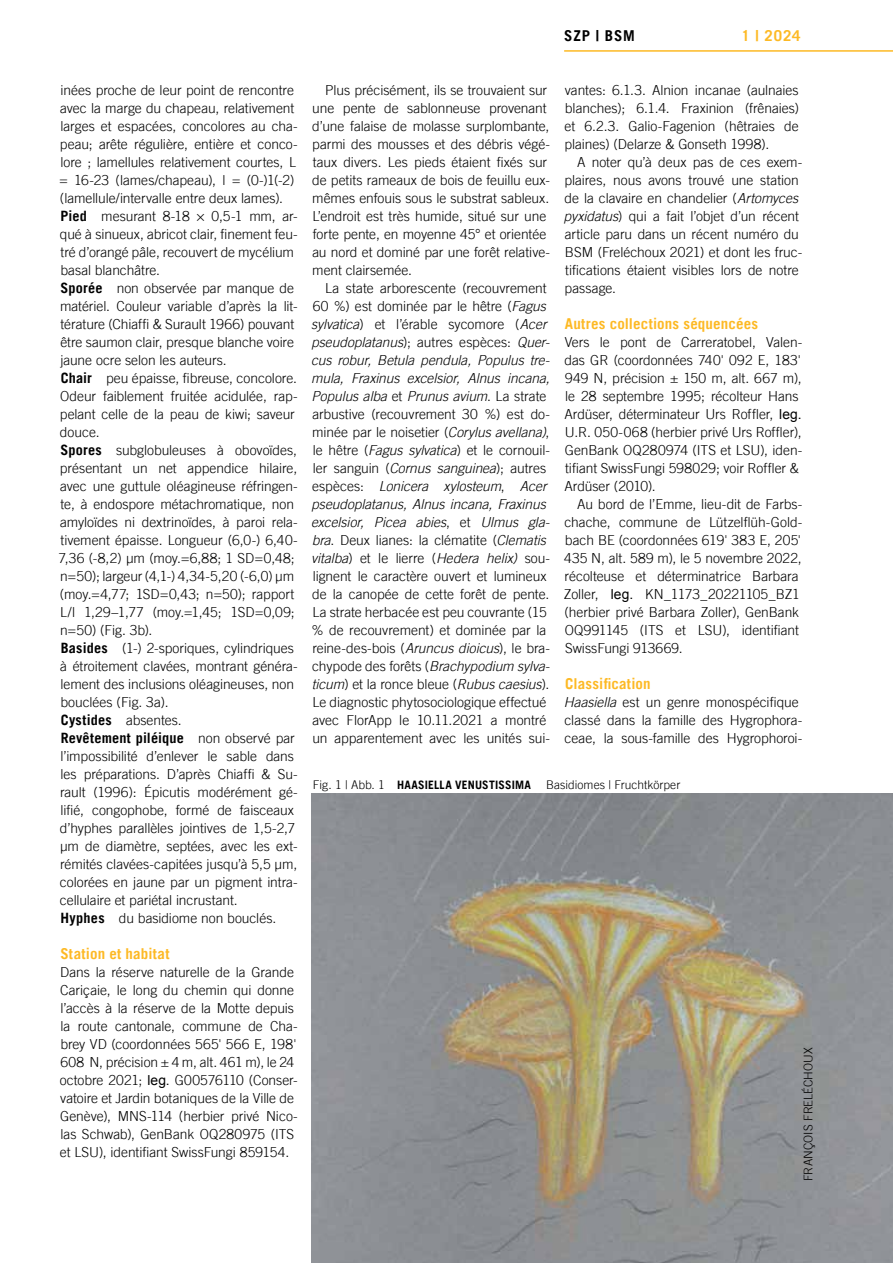
<style>
.page{position:relative;width:893px;height:1263px;background:#fff}
.page>*{position:absolute;margin:0;border:0;box-sizing:border-box;transform-origin:0 0}
.t1{font:700 15px "Trade Gothic LT";letter-spacing:.015em;color:#fdb924}
.t2{font:700 15px "Trade Gothic LT";letter-spacing:.06em;color:#000}
.t3{font:700 14.25px "Trade Gothic LT";letter-spacing:.01em;color:#000}
.t4{font:300 13.8px/18px "Trade Gothic LT";letter-spacing:-.005em;color:#000}
.t5{font:300 12px "Trade Gothic LT";letter-spacing:.005em;color:#000}
.t6{font:700 11.7px "Trade Gothic LT";letter-spacing:.02em;color:#000}
.s1{font-weight:700;font-size:14.25px}
.s2{font-family:"Trade Gothic"}
.s3{font-weight:300;font-size:13.8px}
.s4{font-family:"Arial";font-weight:400}
.s5{font-style:italic}
.s6{font-weight:300;font-size:12px}
</style>
<div class="page">
<hr style="left:564px;top:50px;width:329px;height:2px;background:#fdb924">
<img style="left:312px;top:793px;width:581px;height:470px">
<p class="t2" style="left:564px;top:26px;width:72px">SZP | BSM</p>
<p class="t1" style="left:741px;top:26px;width:61px">1 | 2024</p>
<p class="t4" style="left:59px;top:81px;width:241px">inées proche de leur point de rencontre avec la marge du chapeau, relativement larges et espacées, concolores au cha&shy;peau; arête régulière, entière et conco&shy;lore ; lamellules relativement courtes, L = 16-23 (lames/chapeau), l = (0-)1(-2) (lamellule/intervalle entre deux lames).<br><span class="s1">Pied</span> mesurant 8-18 <span class="s2">×</span> 0,5-1 mm, ar&shy;qué à sinueux, abricot clair, finement feu&shy;tré d’orangé pâle, recouvert de mycélium basal blanchâtre.<br><span class="s1">Sporée</span> non observée par manque de matériel. Couleur variable d’après la lit&shy;térature (Chiaffi &amp; Surault 1966) pouvant être saumon clair, presque blanche voire jaune ocre selon les auteurs.<br><span class="s1">Chair</span> peu épaisse, fibreuse, concolore.<br>Odeur faiblement fruitée acidulée, rap&shy;pelant celle de la peau de kiwi; saveur douce.<br><span class="s1">Spores</span> subglobuleuses à obovoïdes, présentant un net appendice hilaire, avec une guttule oléagineuse réfringen&shy;te, à endospore métachromatique, non amyloïdes ni dextrinoïdes, à paroi rela&shy;tivement épaisse. Longueur (6,0-) 6,40- 7,36 (-8,2) µm (moy.=6,88; 1 SD=0,48; n=50); largeur (4,1-) 4,34-5,20 (-6,0) µm (moy.=4,77; 1SD=0,43; n=50); rapport L/l 1,29–1,77 (moy.=1,45; 1SD=0,09; n=50) (Fig. 3b).<br><span class="s1">Basides</span> (1-) 2-sporiques, cylindriques à étroitement clavées, montrant généra&shy;lement des inclusions oléagineuses, non bouclées (Fig. 3a).<br><span class="s1">Cystides</span> absentes.</p>
<p class="t3" style="left:61px;top:729px;width:236px">Revêtement piléique <span class="s3">non observé par</span></p>
<p class="t4" style="left:60px;top:747px;width:239px">l’impossibilité d’enlever le sable dans les préparations. D’après Chiaffi &amp; Su&shy;rault (1996): Épicutis modérément gé&shy;lifié, congophobe, formé de faisceaux d’hyphes parallèles jointives de 1,5-2,7 μ m de diamètre, septées, avec les ext&shy;rémités clavées-capitées jusqu’à 5,5 μ m, colorées en jaune par un pigment intra&shy;cellulaire et pariétal incrustant.<br><span class="s1">Hyphes</span> du basidiome non bouclés.</p>
<p class="t1" style="left:60px;top:945px;width:111px">Station et habitat</p>
<p class="t4" style="left:60px;top:963px;width:239px">Dans la réserve naturelle de la Grande Cariçaie, le long du chemin qui donne l’accès à la réserve de la Motte depuis la route cantonale, commune de Cha&shy;brey VD (coordonnées 565' 566 E, 198' 608 N, précision ± 4 m, alt. 461 m), le 24 octobre 2021; <span class="s4">leg.</span> G00576110 (Conser&shy;vatoire et Jardin botaniques de la Ville de Genève), MNS-114 (herbier privé Nico&shy;las Schwab), GenBank OQ280975 (ITS et LSU), identifiant SwissFungi 859154.</p>
<p class="t4" style="left:312px;top:81px;width:239px;text-indent:13px">Plus précisément, ils se trouvaient sur une pente de sablonneuse provenant d’une falaise de molasse surplombante, parmi des mousses et des débris végé&shy;taux divers. Les pieds étaient fixés sur de petits rameaux de bois de feuillu eux&shy;mêmes enfouis sous le substrat sableux.<br>L’endroit est très humide, situé sur une forte pente, en moyenne 45° et orientée au nord et dominé par une forêt relative&shy;ment clairsemée.</p>
<p class="t4" style="left:311px;top:279px;width:241px;text-indent:14px">La state arborescente (recouvrement 60 %) est dominée par le hêtre (<span class="s5">Fagus sylvatica</span>) et l’érable sycomore (<span class="s5">Acer pseudoplatanus</span>); autres espèces: <span class="s5">Quer&shy;cus robur, Betula pendula, Populus tre&shy;mula, Fraxinus excelsior, Alnus incana, Populus alba</span> et <span class="s5">Prunus avium</span>. La strate arbustive (recouvrement 30 %) est do&shy;minée par le noisetier (<span class="s5">Corylus avellana)</span>, le hêtre (<span class="s5">Fagus sylvatica</span>) et le cornouil&shy;ler sanguin (<span class="s5">Cornus sanguinea</span>); autres espèces: <span class="s5">Lonicera xylosteum</span>, <span class="s5">Acer pseudoplatanus, Alnus incana, Fraxinus excelsior, Picea abies</span>, et <span class="s5">Ulmus gla&shy;bra</span>. Deux lianes: la clématite (<span class="s5">Clematis vitalba</span>) et le lierre (<span class="s5">Hedera helix)</span> sou&shy;lignent le caractère ouvert et lumineux de la canopée de cette forêt de pente.<br>La strate herbacée est peu couvrante (15 % de recouvrement) et dominée par la reine-des-bois (<span class="s5">Aruncus dioicus</span>), le bra&shy;chypode des forêts (<span class="s5">Brachypodium sylva&shy;ticum</span>) et la ronce bleue (<span class="s5">Rubus caesius</span>).<br>Le diagnostic phytosociologique effectué avec FlorApp le 10.11.2021 a montré un apparentement avec les unités sui-</p>
<p class="t4" style="left:564px;top:81px;width:236px;text-align:justify">vantes: 6.1.3. Alnion incanae (aulnaies blanches); 6.1.4. Fraxinion (frênaies) et 6.2.3. Galio-Fagenion (hêtraies de plaines) (Delarze &amp; Gonseth 1998).</p>
<p class="t4" style="left:564px;top:153px;width:240px;text-indent:14px">A noter qu’à deux pas de ces exem&shy;plaires, nous avons trouvé une station de la clavaire en chandelier (<span class="s5">Artomyces pyxidatus</span>) qui a fait l’objet d’un récent article paru dans un récent numéro du BSM (Freléchoux 2021) et dont les fruc&shy;tifications étaient visibles lors de notre passage.</p>
<p class="t1" style="left:565px;top:315px;width:195px">Autres collections séquencées</p>
<p class="t4" style="left:564px;top:333px;width:240px">Vers le pont de Carreratobel, Valen&shy;das GR (coordonnées 740' 092 E, 183' 949 N, précision ± 150 m, alt. 667 m), le 28 septembre 1995; récolteur Hans Ardüser, déterminateur Urs Roffler, <span class="s4">leg.<br></span>U.R. 050-068 (herbier privé Urs Roffler), GenBank OQ280974 (ITS et LSU), iden&shy;tifiant SwissFungi 598029; voir Roffler &amp; Ardüser (2010).</p>
<p class="t4" style="left:564px;top:495px;width:240px;text-indent:13px">Au bord de l’Emme, lieu-dit de Farbs&shy;chache, commune de Lützelflüh-Gold&shy;bach BE (coordonnées 619' 383 E, 205' 435 N, alt. 589 m), le 5 novembre 2022, récolteuse et déterminatrice Barbara Zoller, <span class="s4">leg.</span> KN_1173_20221105_BZ1 (herbier privé Barbara Zoller), GenBank OQ991145 (ITS et LSU), identifiant SwissFungi 913669.</p>
<p class="t1" style="left:565px;top:675px;width:87px">Classification</p>
<p class="t4" style="left:564px;top:693px;width:240px"><span class="s5">Haasiella</span> est un genre monospécifique classé dans la famille des Hygrophora&shy;ceae, la sous-famille des Hygrophoroi-</p>
<p class="t6" style="left:313px;top:777px;width:220px"><span class="s6">Fig. 1 | Abb. 1</span> HAASIELLA VENUSTISSIMA</p>
<p class="t5" style="left:546px;top:777px;width:136px">Basidiomes | Fruchtkörper</p>
<p class="t5" style="left:801px;top:1181px;width:135px;rotate:-90deg">François Freléchoux</p>
</div>
